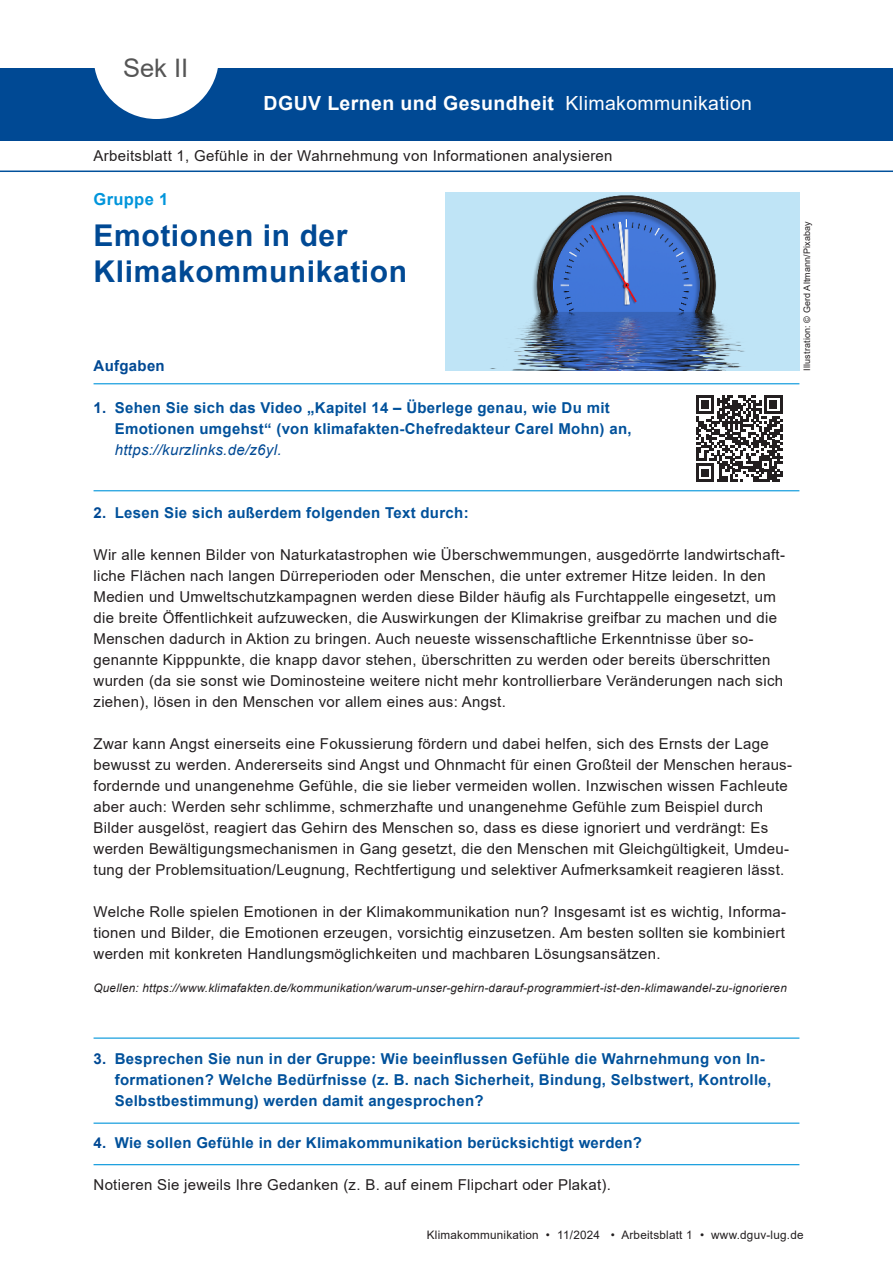
<style>
.page{position:relative;width:893px;height:1263px;background:#fff}
.page>*{position:absolute;margin:0;border:0;box-sizing:border-box;transform-origin:0 0}
.Ueberschrift{font:700 30px "Arial";letter-spacing:.02em;color:#004994}
.head{font:25.5px "Arial";color:#555}
.t1{font:700 19.5px "Arial";letter-spacing:.02em;color:#fff}
.t2{font:19.5px "Arial";letter-spacing:.02em;color:#fff}
.Zwischenueberschrift{font:700 16.5px "Arial";letter-spacing:.02em;color:#0095db}
.Fliesstext{font:15px/21px "Arial";letter-spacing:.02em;color:#231f20}
.Fliesstext_Aufzaehlung{font:700 15px/21px "Arial";letter-spacing:.02em;color:#01519b}
.Fliesstext_Aufzaehlung-2{font:700 15px "Arial";letter-spacing:.02em;color:#004994}
.Fliesstext-2{font:italic 11.7px "Arial";letter-spacing:.02em;color:#231f20}
.fusszeile{font:11.7px "Arial";letter-spacing:.02em;color:#231f20}
.Bildnachweis{font:9px "Arial";letter-spacing:.015em;color:#231f20}
.s1{color:#004994}
.s2{font-weight:400;font-style:italic;color:#004994}
</style>
<div class="page">
<div style="left:0;top:68px;width:893px;height:72px;background:#004994"></div>
<svg style="left:94px;top:68px;width:124px;height:51px"></svg>
<hr style="left:0;top:171px;width:893px;height:1px;background:#01519b">
<img style="left:445px;top:192px;width:354px;height:179px">
<hr style="left:94px;top:383px;width:705px;height:1px;background:#0095db">
<hr style="left:94px;top:1037px;width:705px;height:2px;background:#0095db">
<hr style="left:94px;top:1122px;width:705px;height:2px;background:#0095db">
<hr style="left:94px;top:1164px;width:705px;height:1px;background:#0095db">
<hr style="left:94px;top:490px;width:705px;height:1px;background:#0095db">
<svg style="left:696px;top:395px;width:86px;height:87px"></svg>
<p class="head" style="left:123px;top:50px;width:67px">Sek II</p>
<p class="t1" style="left:264px;top:89px;width:292px">DGUV Lernen und Gesundheit</p>
<p class="t2" style="left:566px;top:89px;width:188px">Klimakommunikation</p>
<p class="Fliesstext" style="left:94px;top:145px;width:521px">Arbeitsblatt 1, Gefühle in der Wahrnehmung von Informationen analysieren</p>
<p class="Zwischenueberschrift" style="left:94px;top:188px;width:76px">Gruppe 1</p>
<p class="Ueberschrift" style="left:94px;top:214px;width:256px">Emotionen in der</p>
<p class="Ueberschrift" style="left:94px;top:250px;width:315px">Klimakommunikation</p>
<p class="Fliesstext_Aufzaehlung-2" style="left:94px;top:355px;width:73px">Aufgaben</p>
<p class="Fliesstext_Aufzaehlung" style="left:115px;top:397px;width:518px;text-indent:-21px"><span class="s1">1.</span> Sehen Sie sich das Video „Kapitel 14 – Überlege genau, wie Du mit<br>Emotionen umgehst“ (von klimafakten-Chefredakteur Carel Mohn) an, <span class="s2">https://kurzlinks.de/z6yl.</span></p>
<p class="Bildnachweis" style="left:801px;top:371px;width:151px;rotate:-90deg">Illustration: © Gerd Altmann/Pixabay</p>
<p class="Fliesstext_Aufzaehlung" style="left:94px;top:502px;width:377px"><span class="s1">2.</span> Lesen Sie sich außerdem folgenden Text durch:</p>
<p class="Fliesstext" style="left:94px;top:544px;width:693px">Wir alle kennen Bilder von Naturkatastrophen wie Überschwemmungen, ausgedörrte landwirtschaft&shy;liche Flächen nach langen Dürreperioden oder Menschen, die unter extremer Hitze leiden. In den Medien und Umweltschutzkampagnen werden diese Bilder häufig als Furchtappelle eingesetzt, um die breite Öffentlichkeit aufzuwecken, die Auswirkungen der Klimakrise greifbar zu machen und die Menschen dadurch in Aktion zu bringen. Auch neueste wissenschaftliche Erkenntnisse über so&shy;genannte Kipppunkte, die knapp davor stehen, überschritten zu werden oder bereits überschritten wurden (da sie sonst wie Dominosteine weitere nicht mehr kontrollierbare Veränderungen nach sich ziehen), lösen in den Menschen vor allem eines aus: Angst.</p>
<p class="Fliesstext" style="left:94px;top:733px;width:700px">Zwar kann Angst einerseits eine Fokussierung fördern und dabei helfen, sich des Ernsts der Lage bewusst zu werden. Andererseits sind Angst und Ohnmacht für einen Großteil der Menschen heraus&shy;fordernde und unangenehme Gefühle, die sie lieber vermeiden wollen. Inzwischen wissen Fachleute aber auch: Werden sehr schlimme, schmerzhafte und unangenehme Gefühle zum Beispiel durch Bilder ausgelöst, reagiert das Gehirn des Menschen so, dass es diese ignoriert und verdrängt: Es werden Bewältigungsmechanismen in Gang gesetzt, die den Menschen mit Gleichgültigkeit, Umdeu&shy;tung der Problemsituation/Leugnung, Rechtfertigung und selektiver Aufmerksamkeit reagieren lässt.</p>
<p class="Fliesstext" style="left:94px;top:901px;width:694px;text-align:justify">Welche Rolle spielen Emotionen in der Klimakommunikation nun? Insgesamt ist es wichtig, Informa&shy;tionen und Bilder, die Emotionen erzeugen, vorsichtig einzusetzen. Am besten sollten sie kombiniert werden mit konkreten Handlungsmöglichkeiten und machbaren Lösungsansätzen.</p>
<p class="Fliesstext-2" style="left:94px;top:980px;width:695px">Quellen: https://www.klimafakten.de/kommunikation/warum-unser-gehirn-darauf-programmiert-ist-den-klimawandel-zu-ignorieren</p>
<p class="Fliesstext_Aufzaehlung" style="left:115px;top:1048px;width:658px;text-indent:-21px"><span class="s1">3.</span> Besprechen Sie nun in der Gruppe: Wie beeinflussen Gefühle die Wahrnehmung von In&shy;formationen? Welche Bedürfnisse (z. B. nach Sicherheit, Bindung, Selbstwert, Kontrolle,<br>Selbstbestimmung) werden damit angesprochen?</p>
<p class="Fliesstext_Aufzaehlung" style="left:94px;top:1132px;width:550px"><span class="s1">4.</span> Wie sollen Gefühle in der Klimakommunikation berücksichtigt werden?</p>
<p class="Fliesstext" style="left:94px;top:1174px;width:519px">Notieren Sie jeweils Ihre Gedanken (z. B. auf einem Flipchart oder Plakat).</p>
<p class="fusszeile" style="left:427px;top:1227px;width:378px">Klimakommunikation • 11/2024 • Arbeitsblatt 1 • www.dguv-lug.de</p>
</div>
